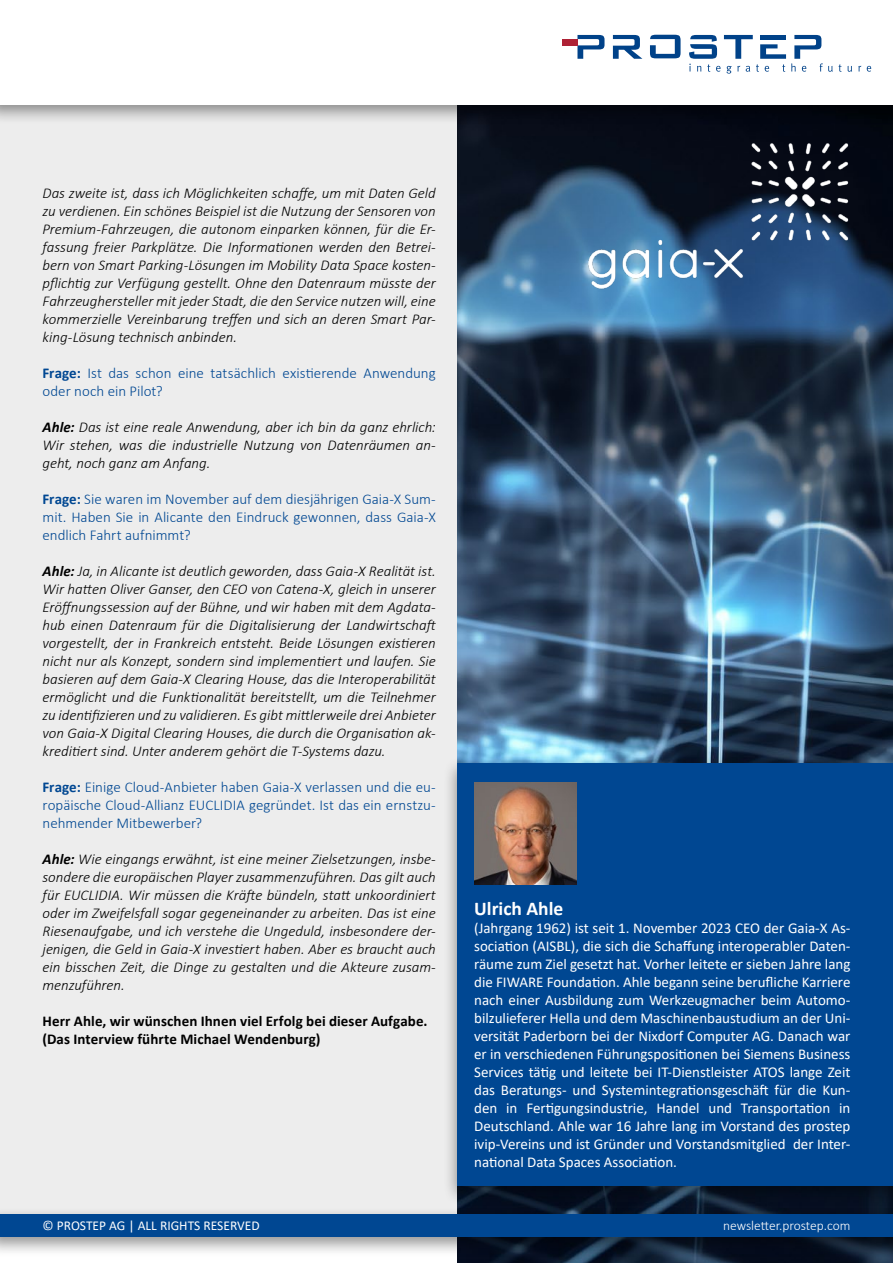
<style>
.page{position:relative;width:893px;height:1263px;background:#fff}
.page>*{position:absolute;margin:0;border:0;box-sizing:border-box;transform-origin:0 0}
.t1{font:700 19.5px "Calibri";color:#fff}
.t2{font:italic 300 15px/18px "Calibri";color:#000;text-align:justify}
.t3{font:15px/18px "Calibri";color:#fff;text-align:justify}
.t4{font:300 15px/18px "Calibri";color:#004792;text-align:justify}
.t5{font:700 15px/18px "Calibri";letter-spacing:.005em;color:#000}
.t6{font:13.5px "Calibri";color:#fff}
.t7{font:300 13.5px "Calibri";color:#fff}
.s1{font-weight:700}
</style>
<div class="page">
<div style="left:0;top:45px;width:893px;height:1183px;background:#ededed"></div>
<img style="left:457px;top:124px;width:436px;height:1139px">
<div style="left:443px;top:755px;width:450px;height:451px;background:#000;opacity:.43"></div>
<div style="left:457px;top:763px;width:436px;height:423px;background:#004792"></div>
<img style="left:475px;top:783px;width:101px;height:101px">
<div style="left:0;top:1206px;width:893px;height:51px;background:#000;opacity:.43"></div>
<div style="left:0;top:1214px;width:893px;height:23px;background:#004792"></div>
<div style="left:0;top:0;width:893px;height:124px;background:#000;opacity:.43"></div>
<div style="left:0;top:0;width:893px;height:104px;background:#fff"></div>
<svg style="left:650px;top:35px;width:31px;height:23px"></svg>
<svg style="left:577px;top:35px;width:27px;height:24px"></svg>
<svg style="left:613px;top:35px;width:29px;height:24px"></svg>
<div style="left:562px;top:39px;width:15px;height:6px;background:#ae2135"></div>
<svg style="left:839px;top:64px;width:3px;height:8px"></svg>
<svg style="left:848px;top:66px;width:4px;height:6px"></svg>
<svg style="left:858px;top:66px;width:3px;height:6px"></svg>
<svg style="left:867px;top:66px;width:4px;height:6px"></svg>
<svg style="left:689px;top:35px;width:144px;height:39px"></svg>
<hr style="left:760px;top:35px;width:26px;height:4px;background:#004289">
<img style="left:555px;top:119px;width:316px;height:194px">
<p class="t2" style="left:43px;top:184px;width:395px">Das zweite ist, dass ich Möglichkeiten schaffe, um mit Daten Geld zu verdienen. Ein schönes Beispiel ist die Nutzung der Sensoren von Premium-Fahrzeugen, die autonom einparken können, für die Er&shy;fassung freier Parkplätze. Die Informationen werden den Betrei&shy;bern von Smart Parking-Lösungen im Mobility Data Space kosten&shy;pflichtig zur Verfügung gestellt. Ohne den Datenraum müsste der Fahrzeughersteller mit jeder Stadt, die den Service nutzen will, eine kommerzielle Vereinbarung treffen und sich an deren Smart Par&shy;king-Lösung technisch anbinden.</p>
<p class="t4" style="left:43px;top:364px;width:395px"><span class="s1">Frage:</span> Ist das schon eine tatsächlich existierende Anwendung oder noch ein Pilot?</p>
<p class="t2" style="left:43px;top:418px;width:395px"><span class="s1">Ahle:</span> Das ist eine reale Anwendung, aber ich bin da ganz ehrlich:<br>Wir stehen, was die industrielle Nutzung von Datenräumen an&shy;geht, noch ganz am Anfang.</p>
<p class="t4" style="left:43px;top:490px;width:395px"><span class="s1">Frage:</span> Sie waren im November auf dem diesjährigen Gaia-X Sum&shy;mit. Haben Sie in Alicante den Eindruck gewonnen, dass Gaia-X endlich Fahrt aufnimmt?</p>
<p class="t2" style="left:43px;top:562px;width:396px"><span class="s1">Ahle:</span> Ja, in Alicante ist deutlich geworden, dass Gaia-X Realität ist.<br>Wir hatten Oliver Ganser, den CEO von Catena-X, gleich in unserer Eröffnungssession auf der Bühne, und wir haben mit dem Agdata&shy;hub einen Datenraum für die Digitalisierung der Landwirtschaft vorgestellt, der in Frankreich entsteht. Beide Lösungen existieren nicht nur als Konzept, sondern sind implementiert und laufen. Sie basieren auf dem Gaia-X Clearing House, das die Interoperabilität ermöglicht und die Funktionalität bereitstellt, um die Teilnehmer zu identifizieren und zu validieren. Es gibt mittlerweile drei Anbieter von Gaia-X Digital Clearing Houses, die durch die Organisation ak&shy;kreditiert sind. Unter anderem gehört die T-Systems dazu.</p>
<p class="t4" style="left:43px;top:778px;width:395px"><span class="s1">Frage:</span> Einige Cloud-Anbieter haben Gaia-X verlassen und die eu&shy;ropäische Cloud-Allianz EUCLIDIA gegründet. Ist das ein ernstzu&shy;nehmender Mitbewerber?</p>
<p class="t2" style="left:43px;top:850px;width:395px"><span class="s1">Ahle:</span> Wie eingangs erwähnt, ist eine meiner Zielsetzungen, insbe&shy;sondere die europäischen Player zusammenzuführen. Das gilt auch für EUCLIDIA. Wir müssen die Kräfte bündeln, statt unkoordiniert oder im Zweifelsfall sogar gegeneinander zu arbeiten. Das ist eine Riesenaufgabe, und ich verstehe die Ungeduld, insbesondere der&shy;jenigen, die Geld in Gaia-X investiert haben. Aber es braucht auch ein bisschen Zeit, die Dinge zu gestalten und die Akteure zusam&shy;menzuführen.</p>
<p class="t5" style="left:43px;top:1012px;width:387px">Herr Ahle, wir wünschen Ihnen viel Erfolg bei dieser Aufgabe. (Das Interview führte Michael Wendenburg)</p>
<h1 class="t1" style="left:474px;top:894px;width:91px">Ulrich Ahle</h1>
<p class="t3" style="left:474px;top:918px;width:378px">(Jahrgang 1962) ist seit 1. November 2023 CEO der Gaia-X As&shy;sociation (AISBL), die sich die Schaffung interoperabler Daten&shy;räume zum Ziel gesetzt hat. Vorher leitete er sieben Jahre lang die FIWARE Foundation. Ahle begann seine berufliche Karriere nach einer Ausbildung zum Werkzeugmacher beim Automo&shy;bilzulieferer Hella und dem Maschinenbaustudium an der Uni&shy;versität Paderborn bei der Nixdorf Computer AG. Danach war er in verschiedenen Führungspositionen bei Siemens Business Services tätig und leitete bei IT-Dienstleister ATOS lange Zeit das Beratungs- und Systemintegrationsgeschäft für die Kun&shy;den in Fertigungsindustrie, Handel und Transportation in Deutschland. Ahle war 16 Jahre lang im Vorstand des prostep ivip-Vereins und ist Gründer und Vorstandsmitglied der Inter&shy;national Data Spaces Association.</p>
<p class="t6" style="left:43px;top:1216px;width:219px">© PROSTEP AG | ALL RIGHTS RESERVED</p>
<p class="t7" style="left:723px;top:1217px;width:129px">newsletter.prostep.com</p>
</div>
